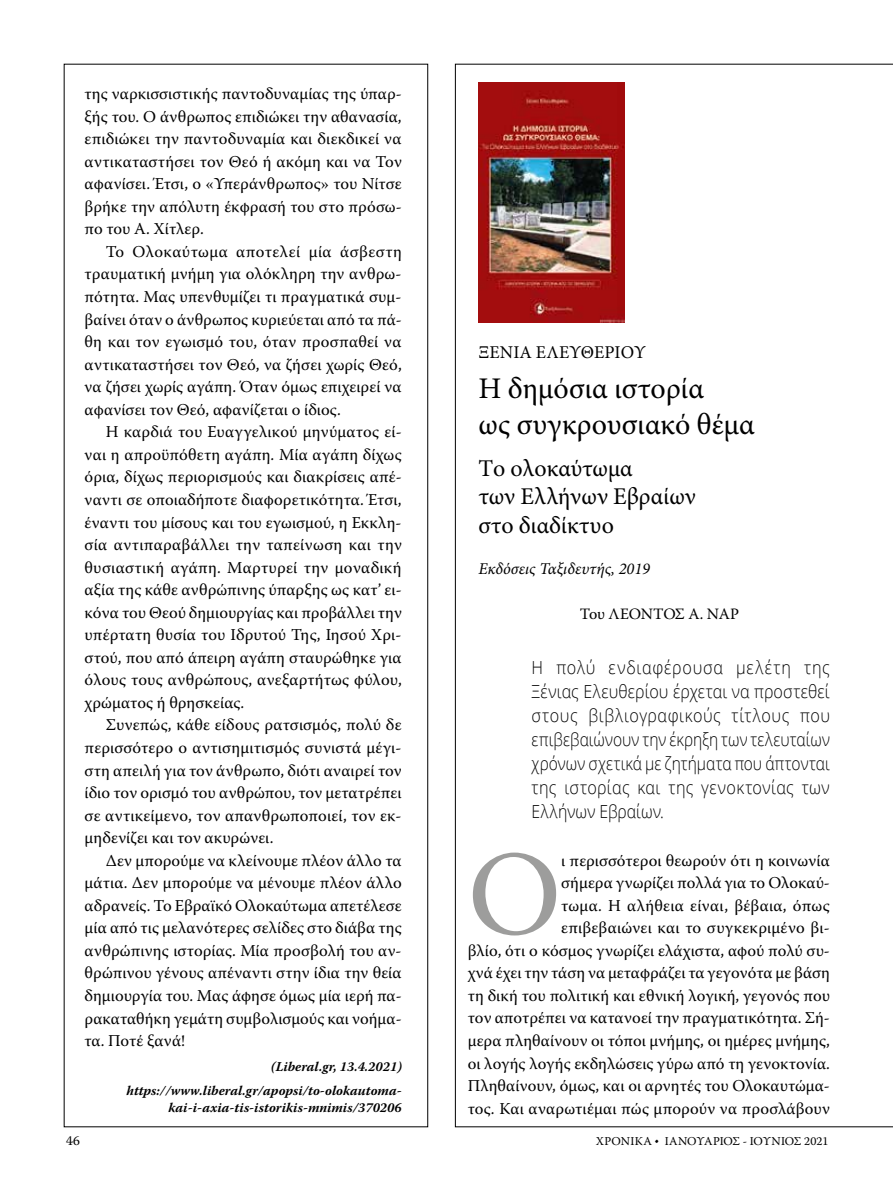
<style>
.page{position:relative;width:893px;height:1191px;background:#fff}
.page>*{position:absolute;margin:0;border:0;box-sizing:border-box;transform-origin:0 0}
.t1{font:119.1px "Warnock Pro";color:#9d9d9c}
.t2{font:30px/36px "Minion Pro";letter-spacing:.005em;color:#000}
.t3{font:24px/28.8px "Minion Pro";color:#000}
.t4{font:300 18px/24px "Open Sans";letter-spacing:.015em;color:#000;text-align:justify;scale:.9 1}
.t5{font:18px "Minion Pro";letter-spacing:.01em;color:#000}
.t6{font:16.5px/22.5px "Warnock Pro";letter-spacing:.005em;color:#000;text-align:justify}
.t7{font:italic 16.5px "Minion Pro";color:#000}
.t8{font:15.75px "Warnock Pro";letter-spacing:-.01em;color:#000}
.t9{font:italic 700 13.5px/24.8px "Warnock Pro";color:#000;text-align:right}
.t10{font:13.5px "Warnock Pro";color:#000}
.t11{font:12px "Warnock Pro";color:#000}
</style>
<div class="page">
<svg style="left:455px;top:64px;width:438px;height:1063px"></svg>
<img style="left:478px;top:83px;width:146px;height:240px">
<p class="t6" style="left:85px;top:82px;width:319px">της ναρκισσιστικής παντοδυναμίας της ύπαρ&shy;ξής του. Ο άνθρωπος επιδιώκει την αθανασία, επιδιώκει την παντοδυναμία και διεκδικεί να αντικαταστήσει τον Θεό ή ακόμη και να Τον αφανίσει. Έτσι, ο «Υπεράνθρωπος» του Νίτσε βρήκε την απόλυτη έκφρασή του στο πρόσω&shy;πο του Α. Χίτλερ.</p>
<p class="t6" style="left:85px;top:240px;width:319px;text-indent:21px">Το Ολοκαύτωμα αποτελεί μία άσβεστη τραυματική μνήμη για ολόκληρη την ανθρω&shy;πότητα. Μας υπενθυμίζει τι πραγματικά συμ&shy;βαίνει όταν ο άνθρωπος κυριεύεται από τα πά&shy;θη και τον εγωισμό του, όταν προσπαθεί να αντικαταστήσει τον Θεό, να ζήσει χωρίς Θεό, να ζήσει χωρίς αγάπη. Όταν όμως επιχειρεί να αφανίσει τον Θεό, αφανίζεται ο ίδιος.</p>
<p class="t6" style="left:85px;top:420px;width:319px;text-indent:21px">Η καρδιά του Ευαγγελικού μηνύματος εί&shy;ναι η απροϋπόθετη αγάπη. Μία αγάπη δίχως όρια, δίχως περιορισμούς και διακρίσεις απέ&shy;ναντι σε οποιαδήποτε διαφορετικότητα. Έτσι, έναντι του μίσους και του εγωισμού, η Εκκλη&shy;σία αντιπαραβάλλει την ταπείνωση και την θυσιαστική αγάπη. Μαρτυρεί την μοναδική αξία της κάθε ανθρώπινης ύπαρξης ως κατ’ ει&shy;κόνα του Θεού δημιουργίας και προβάλλει την υπέρτατη θυσία του Ιδρυτού Της, Ιησού Χρι&shy;στού, που από άπειρη αγάπη σταυρώθηκε για όλους τους ανθρώπους, ανεξαρτήτως φύλου, χρώματος ή θρησκείας.</p>
<p class="t6" style="left:85px;top:713px;width:319px;text-indent:21px">Συνεπώς, κάθε είδους ρατσισμός, πολύ δε περισσότερο ο αντισημιτισμός συνιστά μέγι&shy;στη απειλή για τον άνθρωπο, διότι αναιρεί τον ίδιο τον ορισμό του ανθρώπου, τον μετατρέπει σε αντικείμενο, τον απανθρωποποιεί, τον εκ&shy;μηδενίζει και τον ακυρώνει.</p>
<p class="t6" style="left:85px;top:848px;width:319px;text-indent:21px">Δεν μπορούμε να κλείνουμε πλέον άλλο τα μάτια. Δεν μπορούμε να μένουμε πλέον άλλο αδρανείς. Το Εβραϊκό Ολοκαύτωμα απετέλεσε μία από τις μελανότερες σελίδες στο διάβα της ανθρώπινης ιστορίας. Μία προσβολή του αν&shy;θρώπινου γένους απέναντι στην ίδια την θεία δημιουργία του. Μας άφησε όμως μία ιερή πα&shy;ρακαταθήκη γεμάτη συμβολισμούς και νοήμα&shy;τα. Ποτέ ξανά!</p>
<p class="t9" style="left:127px;top:1053px;width:277px">(Liberal.gr, 13.4.2021) https://www.liberal.gr/apopsi/to-olokautoma-</p>
<p class="t9" style="left:169px;top:1094px;width:235px">kai-i-axia-tis-istorikis-mnimis/370206</p>
<p class="t5" style="left:478px;top:340px;width:169px">ΞΈΝΙΑ ΕΛΕΥΘΕΡΊΟΥ</p>
<h2 class="t2" style="left:478px;top:370px;width:278px">Η δημόσια ιστορία<br>ως συγκρουσιακό θέμα</h2>
<h3 class="t3" style="left:478px;top:453px;width:219px">Tο ολοκαύτωμα<br>των Ελλήνων Εβραίων στο διαδίκτυο</h3>
<p class="t7" style="left:478px;top:558px;width:173px">Εκδόσεις Ταξιδευτής, 2019</p>
<p class="t8" style="left:580px;top:604px;width:161px">Του ΛΕΟΝΤΟΣ Α. ΝΑΡ</p>
<p class="t4" style="left:531px;top:655px;width:333px">Η πολύ ενδιαφέρουσα μελέτη της Ξένιας Ελευθερίου έρχεται να προστεθεί στους βιβλιογραφικούς τίτλους που επιβεβαιώνουν την έκρηξη των τελευταίων χρόνων σχετικά με ζητήματα που άπτονται της ιστορίας και της γενοκτονίας των Eλλήνων Eβραίων.</p>
<h1 class="t1" style="left:468px;top:822px;width:95px">Ο</h1>
<p class="t6" style="left:468px;top:848px;width:364px;text-align:right">ι περισσότεροι θεωρούν ότι η κοινωνία<br>σήμερα γνωρίζει πολλά για το Ολοκαύ-<br>τωμα. Η αλήθεια είναι, βέβαια, όπως επιβεβαιώνει και το συγκεκριμένο βι-<br>βλίο, ότι ο κόσμος γνωρίζει ελάχιστα, αφού πολύ συ&shy;χνά έχει την τάση να μεταφράζει τα γεγονότα με βάση τη δική του πολιτική και εθνική λογική, γεγονός που τον αποτρέπει να κατανοεί την πραγματικότητα. Σή&shy;μερα πληθαίνουν οι τόποι μνήμης, οι ημέρες μνήμης, οι λογής λογής εκδηλώσεις γύρω από τη γενοκτονία.<br>Πληθαίνουν, όμως, και οι αρνητές του Ολοκαυτώμα&shy;τος. Και αναρωτιέμαι πώς μπορούν να προσλάβουν</p>
<p class="t10" style="left:66px;top:1132px;width:15px">46</p>
<p class="t11" style="left:596px;top:1133px;width:234px">ΧΡΟΝΙΚΑ • ΙΑΝΟΥΑΡΙΟΣ - ΙΟΥΝΙΟΣ 2021</p>
</div>
